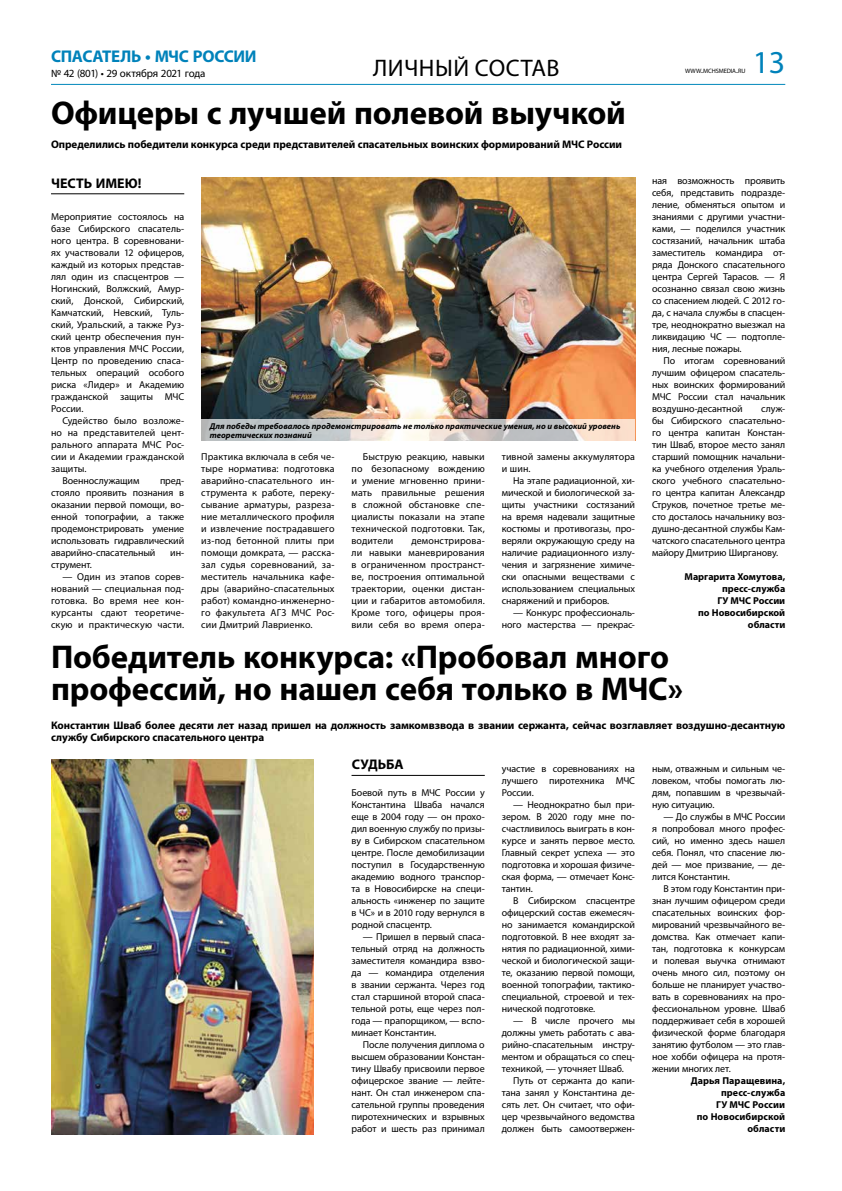
<style>
.page{position:relative;width:842px;height:1191px;background:#fff}
.page>*{position:absolute;margin:0;border:0;box-sizing:border-box;transform-origin:0 0}
.t1{font:700 33px/32px "Myriad Pro";letter-spacing:-.005em;color:#000}
.t2{font:32px "Myriad Pro";color:#0082ba}
.t3{font:24px "Myriad Pro";letter-spacing:.02em;color:#000}
.t4{font:700 17px "Myriad Pro";letter-spacing:-.02em;color:#0082ba}
.t5{font:700 14px "Myriad Pro";letter-spacing:.005em;color:#000}
.t6{font:700 11px/12px "Myriad Pro";letter-spacing:-.005em;color:#000}
.t7{font:11px "Myriad Pro";letter-spacing:-.015em;color:#000}
.t8{font:10px/12px "Myriad Pro";letter-spacing:-.005em;color:#000;text-align:justify}
.t9{font:700 10px/12px "Myriad Pro";color:#000;text-align:right}
.t10{font:italic 700 8.5px/9px "Myriad Pro";color:#000}
.t11{font:6.3px "Myriad Pro";letter-spacing:-.01em;color:#000}
.s1{font-size:9px}
</style>
<div class="page">
<hr style="left:51px;top:84px;width:734px;height:1px;background:#0087bb">
<hr style="left:51px;top:193px;width:133px;height:1px;background:#000">
<hr style="left:351px;top:775px;width:134px;height:1px;background:#000">
<img style="left:51px;top:760px;width:262px;height:374px">
<img style="left:201px;top:177px;width:434px;height:242px">
<svg style="left:201px;top:419px;width:434px;height:21px;background:#d6d1ce"></svg>
<h3 class="t4" style="left:51px;top:46px;width:207px">СПАСАТЕЛЬ • МЧС РОССИИ</h3>
<p class="t7" style="left:51px;top:67px;width:156px">№ 42 (801) • 29 октября 2021 года</p>
<h3 class="t3" style="left:373px;top:53px;width:188px">ЛИЧНЫЙ СОСТАВ</h3>
<p class="t11" style="left:685px;top:67px;width:62px">WWW<span class="s1">.</span>MCHSMEDIA<span class="s1">.</span>RU</p>
<h1 class="t1" style="left:51px;top:96px;width:576px">Офицеры с лучшей полевой выучкой</h1>
<p class="t6" style="left:51px;top:138px;width:573px">Определились победители конкурса среди представителей спасательных воинских формирований МЧС России</p>
<h2 class="t2" style="left:753px;top:42px;width:34px">13</h2>
<h3 class="t5" style="left:51px;top:174px;width:92px">ЧЕСТЬ ИМЕЮ!</h3>
<p class="t8" style="left:51px;top:210px;width:135px">Мероприятие состоялось на базе Сибирского спасатель&shy;ного центра. В соревновани&shy;ях участвовали 12 офицеров, каждый из которых представ&shy;лял один из спасцентров — Ногинский, Волжский, Амур&shy;ский, Донской, Сибирский, Камчатский, Невский, Туль&shy;ский, Уральский, а также Руз&shy;ский центр обеспечения пун&shy;ктов управления МЧС России, Центр по проведению спаса&shy;тельных операций особого риска «Лидер» и Академию гражданской защиты МЧС России.</p>
<p class="t8" style="left:62px;top:414px;width:123px">Судейство было возложе-</p>
<p class="t8" style="left:51px;top:426px;width:135px">но на представителей цент-</p>
<p class="t8" style="left:51px;top:438px;width:135px">рального аппарата МЧС Рос-</p>
<p class="t8" style="left:51px;top:450px;width:135px">сии и Академии гражданской</p>
<p class="t8" style="left:51px;top:462px;width:37px">защиты.</p>
<p class="t8" style="left:62px;top:474px;width:79px">Военнослужащим</p>
<p class="t8" style="left:51px;top:474px;width:135px;text-indent:109px">пред&shy;стояло проявить познания в оказании первой помощи, во&shy;енной топографии, а также продемонстрировать умение использовать гидравлический аварийно-спасательный</p>
<p class="t8" style="left:170px;top:546px;width:15px">ин-</p>
<p class="t8" style="left:51px;top:558px;width:43px">струмент.</p>
<p class="t8" style="left:51px;top:570px;width:135px;text-indent:11px">— Один из этапов сорев&shy;нований — специальная под&shy;готовка. Во время нее кон&shy;курсанты сдают теоретиче&shy;скую и практическую части.</p>
<p class="t10" style="left:210px;top:421px;width:412px">Для победы требовалось продемонстрировать не только практические умения, но и высокий уровень теоретических познаний</p>
<p class="t8" style="left:201px;top:450px;width:135px">Практика включала в себя че&shy;тыре норматива: подготовка аварийно-спасательного ин&shy;струмента к работе, переку&shy;сывание арматуры, разреза&shy;ние металлического профиля и извлечение пострадавшего из-под бетонной плиты при помощи домкрата, — расска&shy;зал судья соревнований, за&shy;меститель начальника кафе&shy;дры (аварийно-спасательных работ) командно-инженерно&shy;го факультета АГЗ МЧС Рос&shy;сии Дмитрий Лавриенко.</p>
<p class="t8" style="left:351px;top:450px;width:135px;text-indent:11px">Быструю реакцию, навыки по безопасному вождению и умение мгновенно прини&shy;мать правильные решения в сложной обстановке спе&shy;циалисты показали на этапе технической подготовки. Так, водители</p>
<p class="t8" style="left:351px;top:534px;width:135px;text-indent:60px">демонстрирова&shy;ли навыки маневрирования в ограниченном пространст&shy;ве, построения оптимальной траектории, оценки дистан&shy;ции и габаритов автомобиля.<br>Кроме того, офицеры проя&shy;вили себя во время опера-</p>
<p class="t8" style="left:502px;top:450px;width:135px">тивной замены аккумулятора и шин.</p>
<p class="t8" style="left:502px;top:474px;width:135px;text-indent:11px">На этапе радиационной, хи&shy;мической и биологической за&shy;щиты участники состязаний на время надевали защитные костюмы и противогазы, про&shy;веряли окружающую среду на наличие радиационного излу&shy;чения и загрязнение химиче&shy;ски опасными веществами с использованием специальных снаряжений и приборов.</p>
<p class="t8" style="left:502px;top:606px;width:135px;text-align:right">— Конкурс профессиональ&shy;ного мастерства — прекрас-</p>
<p class="t8" style="left:652px;top:174px;width:135px">ная возможность проявить себя, представить подразде&shy;ление, обменяться опытом и знаниями с другими участни&shy;ками, — поделился участник состязаний, начальник штаба заместитель командира от&shy;ряда Донского спасательного центра Сергей Тарасов. — Я осознанно связал свою жизнь со спасением людей. С 2012 го&shy;да, с начала службы в спасцен&shy;тре, неоднократно выезжал на ликвидацию ЧС — подтопле&shy;ния, лесные пожары.</p>
<p class="t8" style="left:652px;top:354px;width:135px;text-indent:11px">По итогам соревнований лучшим офицером спасатель&shy;ных воинских формирований МЧС России стал начальник воздушно-десантной</p>
<p class="t8" style="left:652px;top:402px;width:135px;text-indent:109px">служ&shy;бы Сибирского спасательно&shy;го центра капитан Констан&shy;тин Шваб, второе место занял старший помощник начальни&shy;ка учебного отделения Ураль&shy;ского учебного спасательно&shy;го центра капитан Александр Струков, почетное третье ме&shy;сто досталось начальнику воз&shy;душно-десантной службы Кам&shy;чатского спасательного центра майору Дмитрию Ширганову.</p>
<p class="t9" style="left:685px;top:570px;width:102px">Маргарита Хомутова, пресс-служба<br>ГУ МЧС России<br>по Новосибирской области</p>
<h1 class="t1" style="left:51px;top:640px;width:634px">Победитель конкурса: «Пробовал много профессий, но нашел себя только в МЧС»</h1>
<p class="t6" style="left:51px;top:719px;width:736px">Константин Шваб более десяти лет назад пришел на должность замкомвзвода в звании сержанта, сейчас возглавляет воздушно-десантную службу Сибирского спасательного центра</p>
<h3 class="t5" style="left:352px;top:755px;width:54px">СУДЬБА</h3>
<p class="t8" style="left:351px;top:786px;width:135px">Боевой путь в МЧС России у Константина Шваба начался еще в 2004 году — он прохо&shy;дил военную службу по призы&shy;ву в Сибирском спасательном центре. После демобилизации поступил в Государственную академию водного транспор&shy;та в Новосибирске на специ&shy;альность «инженер по защите в ЧС» и в 2010 году вернулся в родной спасцентр.</p>
<p class="t8" style="left:351px;top:930px;width:135px;text-indent:11px">— Пришел в первый спаса&shy;тельный отряд на должность заместителя командира взво&shy;да — командира отделения в звании сержанта. Через год стал старшиной второй спаса&shy;тельной роты, еще через пол&shy;года — прапорщиком, — вспо&shy;минает Константин.</p>
<p class="t8" style="left:351px;top:1038px;width:135px;text-indent:11px">После получения диплома о высшем образовании Констан&shy;тину Швабу присвоили первое офицерское звание — лейте&shy;нант. Он стал инженером спа&shy;сательной группы проведения пиротехнических и взрывных работ и шесть раз принимал</p>
<p class="t8" style="left:502px;top:762px;width:135px">участие в соревнованиях на лучшего пиротехника МЧС России.</p>
<p class="t8" style="left:502px;top:798px;width:135px;text-indent:11px">— Неоднократно был при&shy;зером. В 2020 году мне по&shy;счастливилось выиграть в кон&shy;курсе и занять первое место.<br>Главный секрет успеха — это подготовка и хорошая физиче&shy;ская форма, — отмечает Конс&shy;тантин.</p>
<p class="t8" style="left:502px;top:894px;width:135px;text-indent:11px">В Сибирском спасцентре офицерский состав ежемесяч&shy;но занимается командирской подготовкой. В нее входят за&shy;нятия по радиационной, хими&shy;ческой и биологической защи&shy;те, оказанию первой помощи, военной топографии, тактико&shy;специальной, строевой и тех&shy;нической подготовке.</p>
<p class="t8" style="left:502px;top:1014px;width:135px;text-indent:11px">— В числе прочего мы должны уметь работать с ава&shy;рийно-спасательным инстру&shy;ментом и обращаться со спец&shy;техникой, — уточняет Шваб.</p>
<p class="t8" style="left:502px;top:1074px;width:135px;text-indent:11px">Путь от сержанта до капи&shy;тана занял у Константина де&shy;сять лет. Он считает, что офи&shy;цер чрезвычайного ведомства должен быть самоотвержен-</p>
<p class="t8" style="left:652px;top:762px;width:135px">ным, отважным и сильным че&shy;ловеком, чтобы помогать лю&shy;дям, попавшим в чрезвычай&shy;ную ситуацию.</p>
<p class="t8" style="left:652px;top:810px;width:135px;text-indent:11px">— До службы в МЧС России я попробовал много профес&shy;сий, но именно здесь нашел себя. Понял, что спасение лю&shy;дей — мое призвание, — де&shy;лится Константин.</p>
<p class="t8" style="left:652px;top:882px;width:135px;text-indent:11px">В этом году Константин при&shy;знан лучшим офицером среди спасательных воинских фор&shy;мирований чрезвычайного ве&shy;домства. Как отмечает капи&shy;тан, подготовка к конкурсам и полевая выучка отнимают очень много сил, поэтому он больше не планирует участво&shy;вать в соревнованиях на про&shy;фессиональном уровне. Шваб поддерживает себя в хорошей физической форме благодаря занятию футболом — это глав&shy;ное хобби офицера на протя&shy;жении многих лет.</p>
<p class="t9" style="left:691px;top:1074px;width:96px">Дарья Паращевина, пресс-служба<br>ГУ МЧС России<br>по Новосибирской области</p>
</div>
